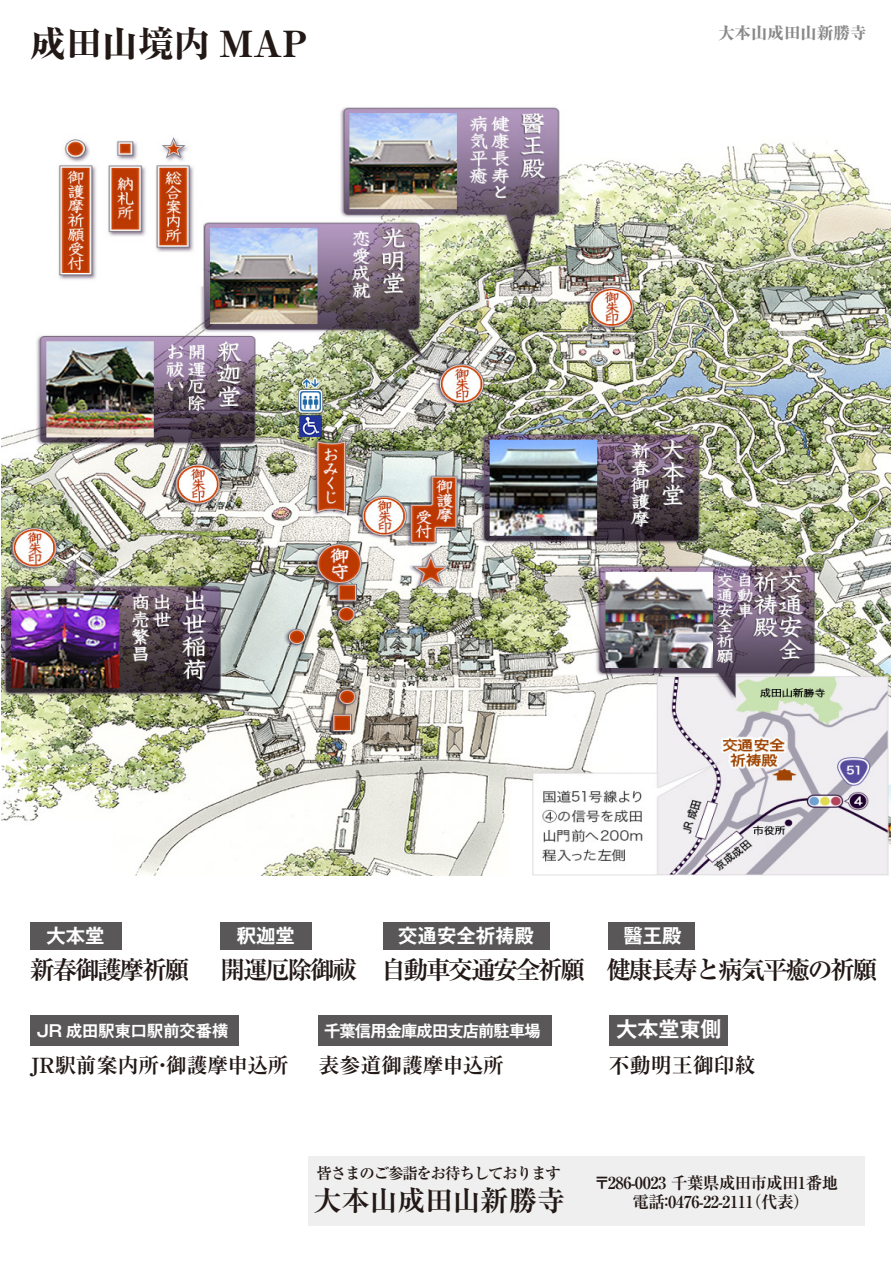
<style>
.page{position:relative;width:893px;height:1263px;background:#fff}
.page>*{position:absolute;margin:0;border:0;box-sizing:border-box;transform-origin:0 0}
.t1{font:800 36px "Ryumin Pro";color:#221815}
.t2{font:700 28.2px "Ryumin Pro";letter-spacing:-.01em;color:#221815}
.t3{font:700 24.9px "Ryumin Pro";letter-spacing:-.1em;color:#221815}
.t4{font:700 21px "Ryumin Pro";color:#221815}
.t5{font:700 21px "Gothic MB101 Pro De";color:#fff}
.t6{font:700 20.85px "Ryumin Pro";color:#221815}
.t7{font:700 19.35px "Gothic MB101 Pro De";color:#fff}
.t8{font:700 16.5px/19.5px "Ryumin Pro";letter-spacing:-.03em;color:#221815}
.t9{font:800 16.5px "Ryumin Pro";color:#898989}
.t10{font:700 16.2px "Gothic MB101 Pro De";letter-spacing:-.05em;color:#fff}
.t11{font:700 16.2px "Gothic MB101 Pro De";color:#fff}
.t12{font:700 15.45px "Ryumin Pro";letter-spacing:-.075em;color:#221815}
</style>
<div class="page">
<div style="left:308px;top:1156px;width:557px;height:70px;background:#efefef"></div>
<div style="left:609px;top:1015px;width:119px;height:30px;background:#595757"></div>
<div style="left:608px;top:923px;width:86px;height:27px;background:#595757"></div>
<div style="left:383px;top:923px;width:166px;height:27px;background:#595757"></div>
<div style="left:220px;top:923px;width:91px;height:27px;background:#595757"></div>
<div style="left:30px;top:923px;width:91px;height:27px;background:#595757"></div>
<div style="left:319px;top:1015px;width:233px;height:31px;background:#595757"></div>
<div style="left:30px;top:1015px;width:208px;height:31px;background:#595757"></div>
<img style="left:2px;top:107px;width:888px;height:768px">
<img style="left:298px;top:379px;width:24px;height:58px">
<h1 class="t1" style="left:30px;top:15px;width:278px">成田山境内 MAP</h1>
<p class="t9" style="left:718px;top:20px;width:150px">大本山成田山新勝寺</p>
<p class="t7" style="left:47px;top:920px;width:60px">大本堂</p>
<p class="t7" style="left:237px;top:920px;width:60px">釈迦堂</p>
<p class="t7" style="left:398px;top:920px;width:137px">交通安全祈祷殿</p>
<p class="t7" style="left:623px;top:920px;width:60px">醫王殿</p>
<h3 class="t3" style="left:30px;top:950px;width:161px">新春御護摩祈願</h3>
<h3 class="t3" style="left:220px;top:949px;width:138px">開運厄除御祓</h3>
<h3 class="t3" style="left:381px;top:950px;width:206px">自動車交通安全祈願</h3>
<h3 class="t3" style="left:606px;top:950px;width:273px">健康長寿と病気平癒の祈願</h3>
<p class="t11" style="left:36px;top:1017px;width:193px">JR 成田駅東口駅前交番横</p>
<p class="t10" style="left:324px;top:1017px;width:218px">千葉信用金庫成田支店前駐車場</p>
<p class="t5" style="left:616px;top:1012px;width:106px">大本堂東側</p>
<p class="t6" style="left:30px;top:1048px;width:260px">JR駅前案内所・御護摩申込所</p>
<p class="t6" style="left:319px;top:1048px;width:187px">表参道御護摩申込所</p>
<p class="t4" style="left:609px;top:1048px;width:148px">不動明王御印紋</p>
<p class="t12" style="left:316px;top:1161px;width:246px">皆さまのご参詣をお待ちしております</p>
<h2 class="t2" style="left:313px;top:1178px;width:254px">大本山成田山新勝寺</h2>
<p class="t8" style="left:632px;top:1172px;width:207px;text-indent:-39px">〒286-0023 千葉県成田市成田1番地電話：0476-22-211（1 代表）</p>
</div>
